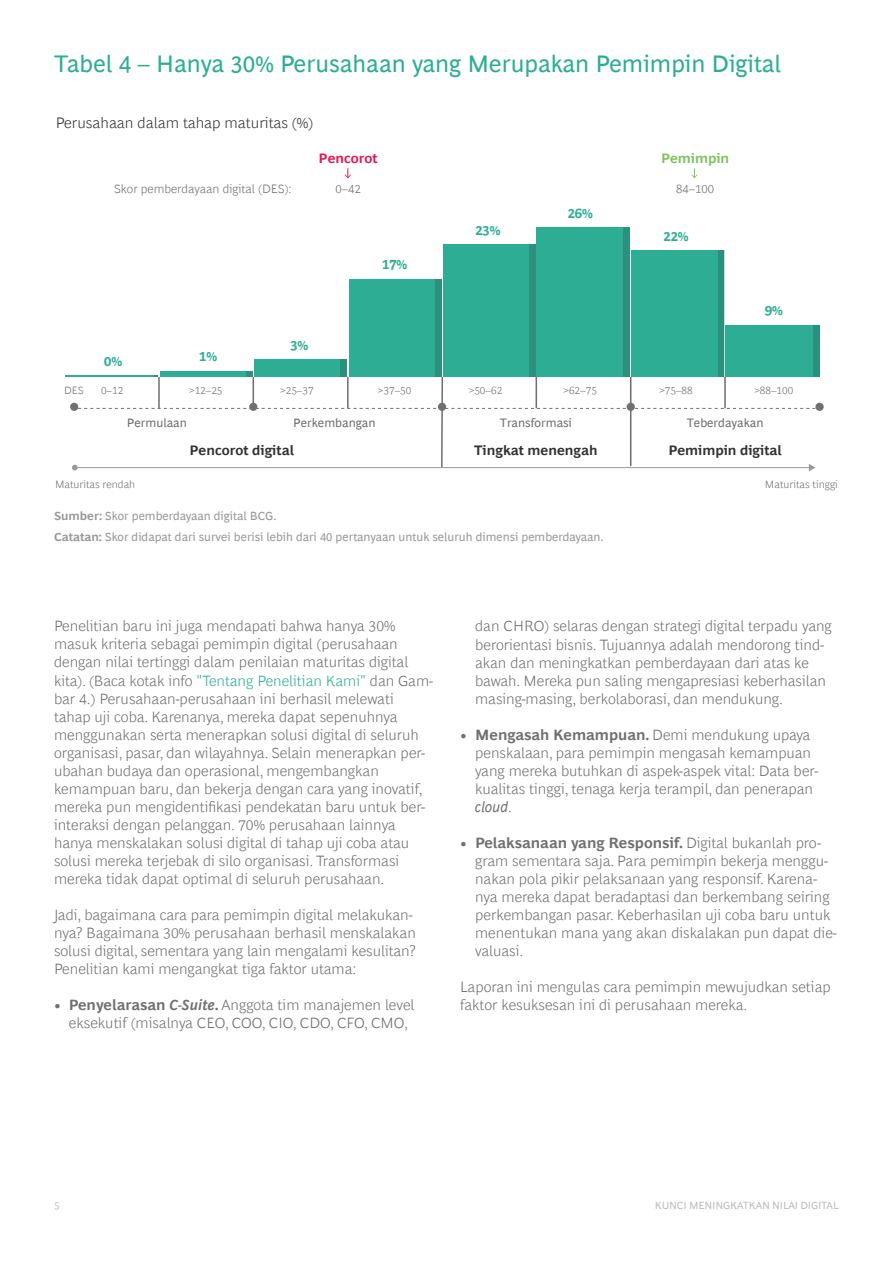
<style>
.page{position:relative;width:893px;height:1263px;background:#fff}
.page>*{position:absolute;margin:0;border:0;box-sizing:border-box;transform-origin:0 0}
.t1{font:24px "Henderson BCG Sans";color:#2dae94}
.t2{font:300 15.3px "Henderson BCG Sans";color:#313232}
.t3{font:300 15px/18px "Henderson BCG Sans";color:#707070}
.t4{font:700 13.8px "Henderson BCG Sans";color:#313232}
.t5{font:700 13.8px "Henderson BCG Sans";color:#2dae94}
.t6{font:700 13.8px "Henderson BCG Sans";color:#e71554}
.t7{font:700 13.8px "Henderson BCG Sans";color:#7cc45b}
.t8{font:12.3px "Henderson BCG Sans";color:#707070}
.t9{font:300 12.3px "Henderson BCG Sans";color:#707070}
.t10{font:12px/21.3px "Henderson BCG Sans";color:#989999}
.t11{font:300 10.65px "Henderson BCG Sans";color:#707070}
.t12{font:10.5px "Henderson BCG Sans";letter-spacing:-.02em;color:#c0bebe}
.s1{font-weight:700}
.s2{color:#2dae94}
.s3{font-weight:700;font-style:italic}
.s4{font-weight:400;font-style:italic}
</style>
<div class="page">
<div style="left:254px;top:360px;width:93px;height:17px;background:#2dae94"></div>
<div style="left:349px;top:279px;width:92px;height:98px;background:#2dae94"></div>
<div style="left:443px;top:245px;width:93px;height:132px;background:#2dae94"></div>
<div style="left:537px;top:228px;width:93px;height:149px;background:#2dae94"></div>
<div style="left:632px;top:250px;width:92px;height:127px;background:#2dae94"></div>
<div style="left:726px;top:325px;width:94px;height:52px;background:#2dae94"></div>
<hr style="left:66px;top:375px;width:92px;height:2px;background:#2dae94">
<div style="left:815px;top:403px;width:9px;height:8px;background:#707070;border-radius:50%"></div>
<svg style="left:345px;top:168px;width:6px;height:10px"></svg>
<svg style="left:691px;top:168px;width:7px;height:10px"></svg>
<svg style="left:72px;top:371px;width:743px;height:100px"></svg>
<div style="left:341px;top:360px;width:6px;height:17px;background:#2b917d"></div>
<div style="left:435px;top:279px;width:6px;height:98px;background:#2b917d"></div>
<div style="left:529px;top:245px;width:7px;height:132px;background:#2b917d"></div>
<div style="left:624px;top:228px;width:6px;height:149px;background:#2b917d"></div>
<div style="left:718px;top:250px;width:6px;height:127px;background:#2b917d"></div>
<div style="left:814px;top:325px;width:6px;height:52px;background:#2b917d"></div>
<h1 class="t1" style="left:54px;top:46px;width:729px">Tabel 4 – Hanya 30% Perusahaan yang Merupakan Pemimpin Digital</h1>
<p class="t2" style="left:56px;top:111px;width:259px">Perusahaan dalam tahap maturitas (%)</p>
<p class="t6" style="left:319px;top:148px;width:61px">Pencorot</p>
<p class="t7" style="left:661px;top:148px;width:70px">Pemimpin</p>
<p class="t9" style="left:114px;top:180px;width:179px">Skor pemberdayaan digital (DES):</p>
<p class="t9" style="left:335px;top:180px;width:27px">0–42</p>
<p class="t9" style="left:676px;top:180px;width:40px">84–100</p>
<p class="t5" style="left:475px;top:220px;width:26px">23%</p>
<p class="t5" style="left:568px;top:203px;width:26px">26%</p>
<p class="t5" style="left:664px;top:226px;width:26px">22%</p>
<p class="t5" style="left:104px;top:351px;width:19px">0%</p>
<p class="t5" style="left:199px;top:346px;width:19px">1%</p>
<p class="t5" style="left:290px;top:335px;width:19px">3%</p>
<p class="t5" style="left:382px;top:255px;width:26px">17%</p>
<p class="t5" style="left:765px;top:301px;width:19px">9%</p>
<p class="t11" style="left:64px;top:383px;width:21px">DES</p>
<p class="t11" style="left:101px;top:383px;width:24px">0–12</p>
<p class="t11" style="left:189px;top:383px;width:35px">&gt;12–25</p>
<p class="t11" style="left:280px;top:383px;width:35px">&gt;25–37</p>
<p class="t11" style="left:378px;top:383px;width:35px">&gt;37–50</p>
<p class="t11" style="left:469px;top:383px;width:35px">&gt;50–62</p>
<p class="t11" style="left:563px;top:383px;width:35px">&gt;62–75</p>
<p class="t11" style="left:659px;top:383px;width:35px">&gt;75–88</p>
<p class="t11" style="left:754px;top:383px;width:40px">&gt;88–100</p>
<p class="t8" style="left:293px;top:414px;width:84px">Perkembangan</p>
<p class="t8" style="left:500px;top:414px;width:74px">Transformasi</p>
<p class="t8" style="left:687px;top:414px;width:78px">Teberdayakan</p>
<p class="t4" style="left:189px;top:440px;width:106px">Pencorot digital</p>
<p class="t4" style="left:668px;top:440px;width:115px">Pemimpin digital</p>
<p class="t8" style="left:127px;top:414px;width:62px">Permulaan</p>
<p class="t4" style="left:474px;top:441px;width:125px">Tingkat menengah</p>
<p class="t11" style="left:55px;top:477px;width:82px">Maturitas rendah</p>
<p class="t11" style="left:765px;top:477px;width:75px">Maturitas tinggi</p>
<p class="t10" style="left:54px;top:504px;width:551px"><span class="s1">Sumber:</span> Skor pemberdayaan digital BCG.<br><span class="s1">Catatan:</span> Skor didapat dari survei berisi lebih dari 40 pertanyaan untuk seluruh dimensi pemberdayaan.</p>
<p class="t3" style="left:54px;top:616px;width:381px">Penelitian baru ini juga mendapati bahwa hanya 30% masuk kriteria sebagai pemimpin digital (perusahaan dengan nilai tertinggi dalam penilaian maturitas digital kita). (Baca kotak info <span class="s2">"Tentang Penelitian Kami"</span> dan Gam&shy;bar 4.) Perusahaan-perusahaan ini berhasil melewati tahap uji coba. Karenanya, mereka dapat sepenuhnya menggunakan serta menerapkan solusi digital di seluruh organisasi, pasar, dan wilayahnya. Selain menerapkan per&shy;ubahan budaya dan operasional, mengembangkan kemampuan baru, dan bekerja dengan cara yang inovatif, mereka pun mengidentifikasi pendekatan baru untuk ber&shy;interaksi dengan pelanggan. 70% perusahaan lainnya hanya menskalakan solusi digital di tahap uji coba atau solusi mereka terjebak di silo organisasi. Transformasi mereka tidak dapat optimal di seluruh perusahaan.</p>
<p class="t3" style="left:54px;top:905px;width:363px">Jadi, bagaimana cara para pemimpin digital melakukan&shy;nya? Bagaimana 30% perusahaan berhasil menskalakan solusi digital, sementara yang lain mengalami kesulitan?<br>Penelitian kami mengangkat tiga faktor utama:</p>
<p class="t3" style="left:54px;top:995px;width:362px;text-align:center">• <span class="s1">Penyelarasan</span> <span class="s3">C-Suite</span><span class="s1">.</span> Anggota tim manajemen level eksekutif (misalnya CEO, COO, CIO, CDO, CFO, CMO,</p>
<p class="t3" style="left:475px;top:616px;width:358px">dan CHRO) selaras dengan strategi digital terpadu yang berorientasi bisnis. Tujuannya adalah mendorong tind&shy;akan dan meningkatkan pemberdayaan dari atas ke bawah. Mereka pun saling mengapresiasi keberhasilan masing-masing, berkolaborasi, dan mendukung.</p>
<p class="t3" style="left:475px;top:724px;width:345px;text-indent:-15px">• <span class="s1">Mengasah Kemampuan.</span> Demi mendukung upaya penskalaan, para pemimpin mengasah kemampuan yang mereka butuhkan di aspek-aspek vital: Data ber&shy;kualitas tinggi, tenaga kerja terampil, dan penerapan <span class="s4">cloud</span>.</p>
<p class="t3" style="left:475px;top:833px;width:363px;text-indent:-15px">• <span class="s1">Pelaksanaan yang Responsif.</span> Digital bukanlah pro&shy;gram sementara saja. Para pemimpin bekerja menggu&shy;nakan pola pikir pelaksanaan yang responsif. Karena&shy;nya mereka dapat beradaptasi dan berkembang seiring perkembangan pasar. Keberhasilan uji coba baru untuk menentukan mana yang akan diskalakan pun dapat die&shy;valuasi.</p>
<p class="t3" style="left:460px;top:977px;width:372px">Laporan ini mengulas cara pemimpin mewujudkan setiap faktor kesuksesan ini di perusahaan mereka.</p>
<p class="t12" style="left:54px;top:1198px;width:7px">5</p>
<p class="t12" style="left:655px;top:1198px;width:185px">KUNCI MENINGKATKAN NILAI DIGITAL</p>
</div>
